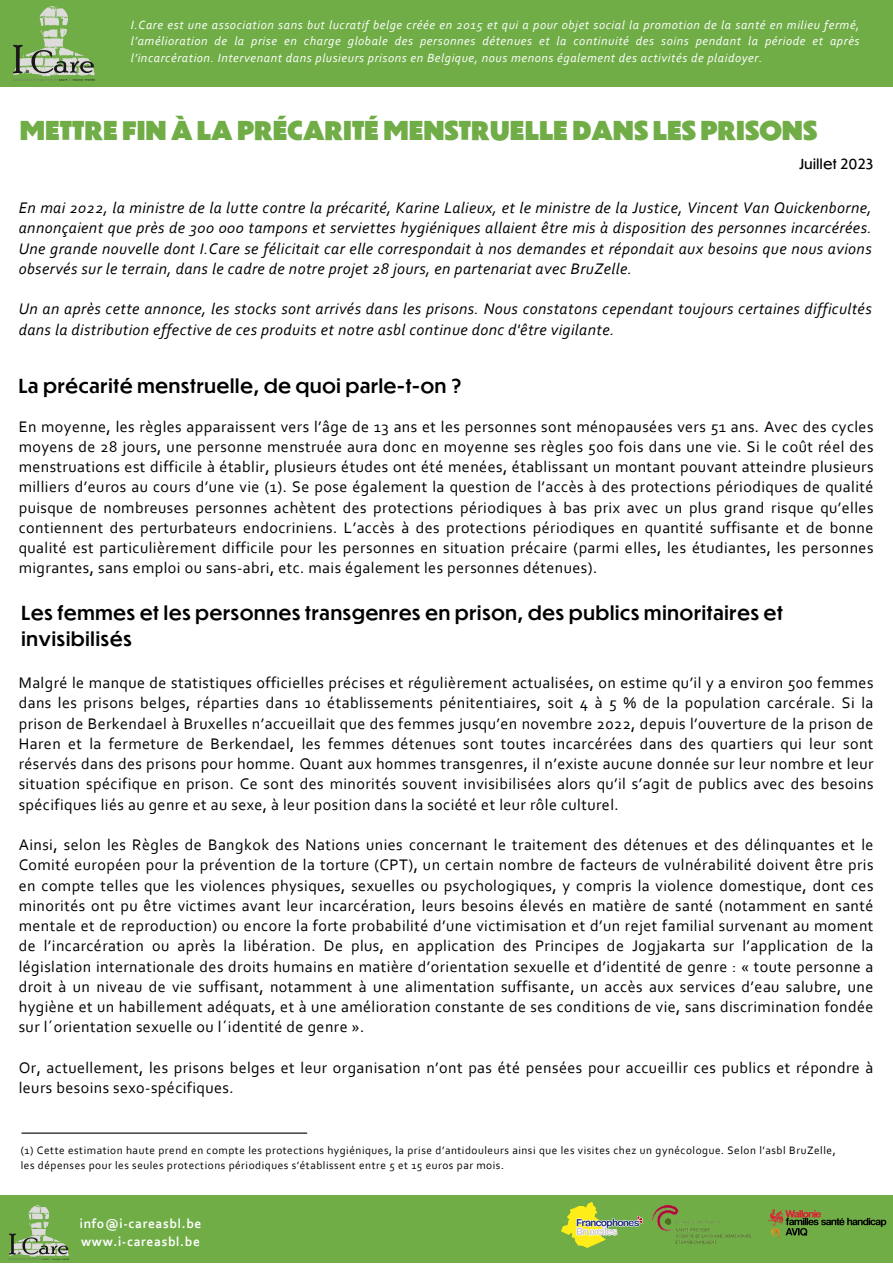
<style>
.page{position:relative;width:893px;height:1264px;background:#fff}
.page>*{position:absolute;margin:0;border:0;box-sizing:border-box;transform-origin:0 0}
.t1{font:900 25.5px "Dunbar Tall";color:#70ad47}
.t2{font:500 18.75px/25.8px "Dunbar Tall";letter-spacing:.045em;color:#000}
.t3{font:16.05px/20.2px "Corbel";letter-spacing:.025em;color:#000;text-align:justify}
.t4{font:italic 16.05px/20.2px "Corbel";letter-spacing:.025em;color:#000;text-align:justify}
.t5{font:700 13.5px "Corbel";letter-spacing:.05em;color:#fff}
.t6{font:13.5px "Dunbar Tall";letter-spacing:.045em;color:#000}
.t7{font:italic 12.45px/16.6px "Corbel";letter-spacing:.045em;color:#fff;text-align:justify}
.t8{font:11.25px/15px "Corbel";letter-spacing:.05em;color:#000}
</style>
<div class="page">
<div style="left:0;top:0;width:892px;height:87px;background:#70ad47"></div>
<hr style="left:21px;top:1132px;width:286px;height:1px;background:#000">
<div style="left:0;top:1194px;width:892px;height:68px;background:#70ad47"></div>
<img style="left:9px;top:1205px;width:60px;height:55px">
<img style="left:13px;top:6px;width:82px;height:75px">
<img style="left:767px;top:1209px;width:120px;height:30px">
<img style="left:652px;top:1205px;width:98px;height:37px">
<img style="left:561px;top:1202px;width:81px;height:44px">
<p class="t7" style="left:131px;top:17px;width:730px">I.Care est une association sans but lucratif belge créée en 2015 et qui a pour objet social la promotion de la santé en milieu fermé, l’amélioration de la prise en charge globale des personnes détenues et la continuité des soins pendant la période et après l’incarcération. Intervenant dans plusieurs prisons en Belgique, nous menons également des activités de plaidoyer.</p>
<p class="t1" style="left:20px;top:112px;width:799px">METTRE FIN À LA PRÉCARITÉ MENSTRUELLE DANS LES PRISONS</p>
<p class="t6" style="left:799px;top:155px;width:75px">Juillet 2023</p>
<p class="t4" style="left:19px;top:199px;width:854px">En mai 2022, la ministre de la lutte contre la précarité, Karine Lalieux, et le ministre de la Justice, Vincent Van Quickenborne, annonçaient que près de 300 000 tampons et serviettes hygiéniques allaient être mis à disposition des personnes incarcérées.<br>Une grande nouvelle dont I.Care se félicitait car elle correspondait à nos demandes et répondait aux besoins que nous avions observés sur le terrain, dans le cadre de notre projet 28 jours, en partenariat avec BruZelle.</p>
<p class="t4" style="left:19px;top:300px;width:854px">Un an après cette annonce, les stocks sont arrivés dans les prisons. Nous constatons cependant toujours certaines difficultés dans la distribution effective de ces produits et notre asbl continue donc d'être vigilante.</p>
<p class="t2" style="left:19px;top:372px;width:444px">La précarité menstruelle, de quoi parle-t-on ?</p>
<p class="t3" style="left:19px;top:417px;width:856px">En moyenne, les règles apparaissent vers l’âge de 13 ans et les personnes sont ménopausées vers 51 ans. Avec des cycles moyens de 28 jours, une personne menstruée aura donc en moyenne ses règles 500 fois dans une vie. Si le coût réel des menstruations est difficile à établir, plusieurs études ont été menées, établissant un montant pouvant atteindre plusieurs milliers d’euros au cours d’une vie (1). Se pose également la question de l’accès à des protections périodiques de qualité puisque de nombreuses personnes achètent des protections périodiques à bas prix avec un plus grand risque qu’elles contiennent des perturbateurs endocriniens. L’accès à des protections périodiques en quantité suffisante et de bonne qualité est particulièrement difficile pour les personnes en situation précaire (parmi elles, les étudiantes, les personnes migrantes, sans emploi ou sans-abri, etc. mais également les personnes détenues).</p>
<p class="t2" style="left:21px;top:599px;width:762px">Les femmes et les personnes transgenres en prison, des publics minoritaires et invisibilisés</p>
<p class="t3" style="left:19px;top:674px;width:856px">Malgré le manque de statistiques officielles précises et régulièrement actualisées, on estime qu’il y a environ 500 femmes dans les prisons belges, réparties dans 10 établissements pénitentiaires, soit 4 à 5 % de la population carcérale. Si la prison de Berkendael à Bruxelles n’accueillait que des femmes jusqu’en novembre 2022, depuis l’ouverture de la prison de Haren et la fermeture de Berkendael, les femmes détenues sont toutes incarcérées dans des quartiers qui leur sont réservés dans des prisons pour homme. Quant aux hommes transgenres, il n’existe aucune donnée sur leur nombre et leur situation spécifique en prison. Ce sont des minorités souvent invisibilisées alors qu’il s’agit de publics avec des besoins spécifiques liés au genre et au sexe, à leur position dans la société et leur rôle culturel.</p>
<p class="t3" style="left:19px;top:836px;width:856px">Ainsi, selon les Règles de Bangkok des Nations unies concernant le traitement des détenues et des délinquantes et le Comité européen pour la prévention de la torture (CPT), un certain nombre de facteurs de vulnérabilité doivent être pris en compte telles que les violences physiques, sexuelles ou psychologiques, y compris la violence domestique, dont ces minorités ont pu être victimes avant leur incarcération, leurs besoins élevés en matière de santé (notamment en santé mentale et de reproduction) ou encore la forte probabilité d’une victimisation et d’un rejet familial survenant au moment de l’incarcération ou après la libération. De plus, en application des Principes de Jogjakarta sur l’application de la législation internationale des droits humains en matière d’orientation sexuelle et d’identité de genre : « toute personne a droit à un niveau de vie suffisant, notamment à une alimentation suffisante, un accès aux services d’eau salubre, une hygiène et un habillement adéquats, et à une amélioration constante de ses conditions de vie, sans discrimination fondée sur l´orientation sexuelle ou l´identité de genre ».</p>
<p class="t3" style="left:19px;top:1058px;width:856px">Or, actuellement, les prisons belges et leur organisation n’ont pas été pensées pour accueillir ces publics et répondre à leurs besoins sexo-spécifiques.</p>
<p class="t8" style="left:21px;top:1143px;width:816px">(1) Cette estimation haute prend en compte les protections hygiéniques, la prise d’antidouleurs ainsi que les visites chez un gynécologue. Selon l’asbl BruZelle, les dépenses pour les seules protections périodiques s’établissent entre 5 et 15 euros par mois.</p>
<p class="t5" style="left:80px;top:1218px;width:123px">info@i-careasbl.be</p>
<p class="t5" style="left:81px;top:1236px;width:120px">www.i-careasbl.be</p>
</div>
